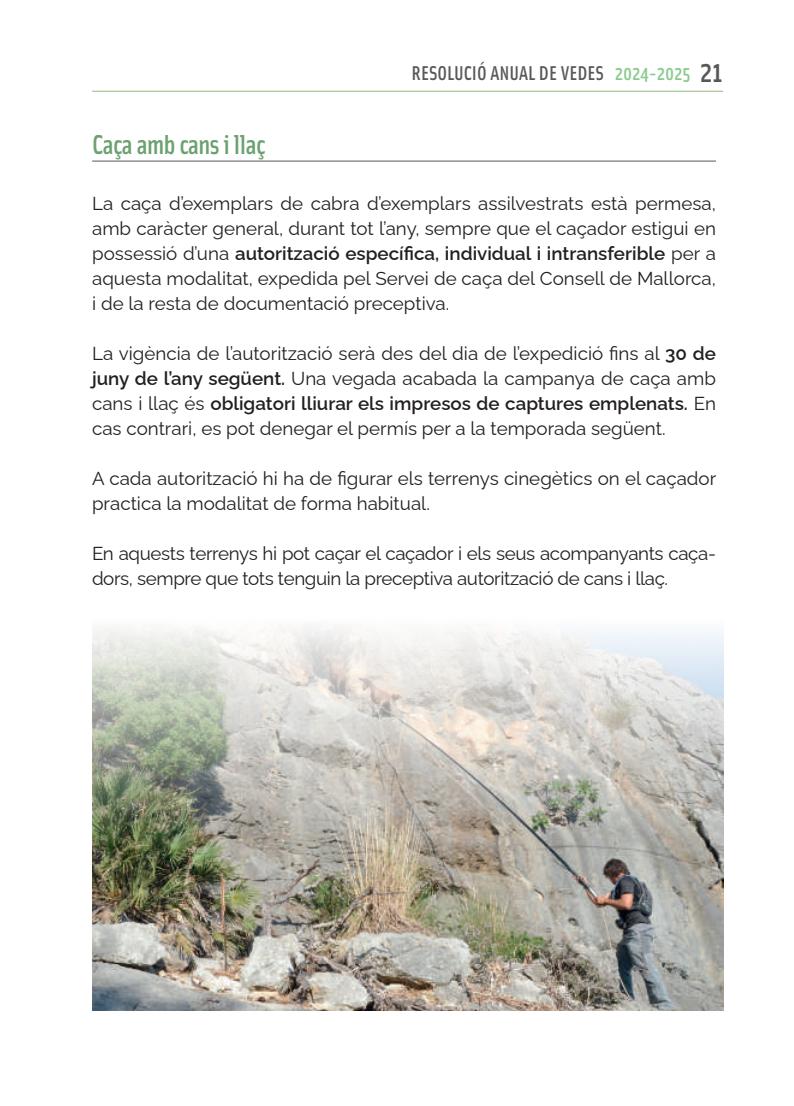
<style>
.page{position:relative;width:794px;height:1106px;background:#fff}
.page>*{position:absolute;margin:0;border:0;box-sizing:border-box;transform-origin:0 0}
.t1{font:500 27.5px "Solex";letter-spacing:-.02em;color:#6ba170}
.t2{font:500 20px "Solex";color:#57585a}
.t3{font:18.75px/25px "Raleway";color:#231f20;text-align:justify}
.t4{font:18.75px/25px "Raleway";letter-spacing:-.02em;color:#231f20}
.s1{color:#89ca8e}
.s2{font-size:30px}
.s3{font-weight:100}
</style>
<div class="page">
<hr style="left:92px;top:91px;width:631px;height:1px;background:#a8c599">
<hr style="left:92px;top:161px;width:624px;height:1px;background:#57585a">
<img style="left:92px;top:627px;width:631px;height:383px">
<p class="t2" style="left:411px;top:60px;width:313px">RESOLUCIÓ ANUAL DE VEDES <span class="s1">2024-2025</span> <span class="s2">21</span></p>
<h1 class="t1" style="left:92px;top:126px;width:175px">Caça amb cans i llaç</h1>
<p class="t3" style="left:92px;top:188px;width:625px">La caça d’exemplars de cabra d’exemplars assilvestrats està permesa, amb caràcter general, durant tot l’any, sempre que el caçador estigui en possessió d’una <span class="s3">autorització específica, individual i intransferible</span> per a aquesta modalitat, expedida pel Servei de caça del Consell de Mallorca, i de la resta de documentació preceptiva.</p>
<p class="t3" style="left:92px;top:338px;width:625px">La vigència de l’autorització serà des del dia de l’expedició fins al <span class="s3">30 de juny de l’any següent.</span> Una vegada acabada la campanya de caça amb cans i llaç és <span class="s3">obligatori lliurar els impresos de captures emplenats.</span> En cas contrari, es pot denegar el permís per a la temporada següent.</p>
<p class="t3" style="left:92px;top:463px;width:626px">A cada autorització hi ha de figurar els terrenys cinegètics on el caçador practica la modalitat de forma habitual.</p>
<p class="t4" style="left:92px;top:538px;width:625px">En aquests terrenys hi pot caçar el caçador i els seus acompanyants caça&shy;dors, sempre que tots tenguin la preceptiva autorització de cans i llaç.</p>
</div>
